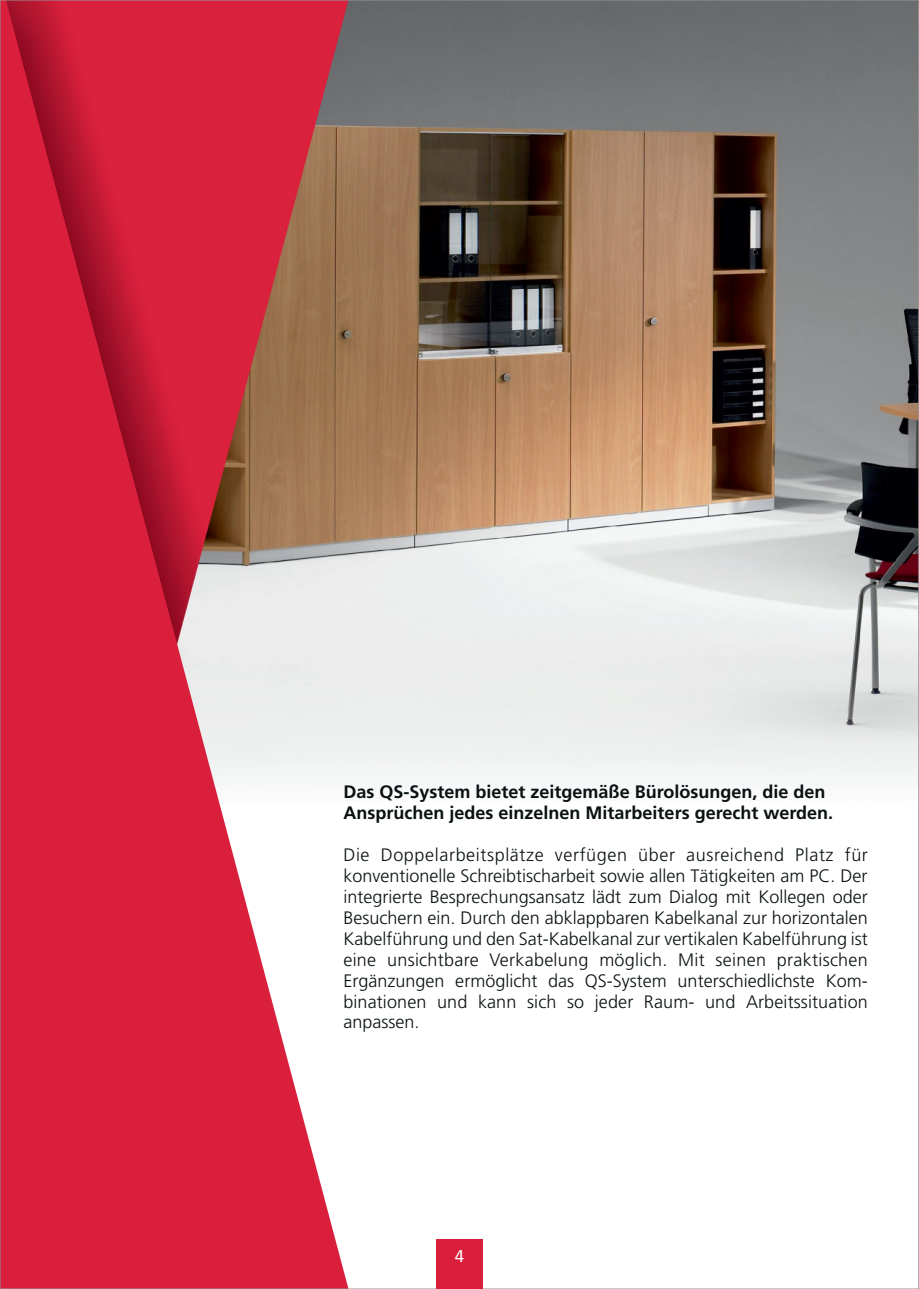
<style>
.page{position:relative;width:919px;height:1289px;background:#fff}
.page>*{position:absolute;margin:0;border:0;box-sizing:border-box;transform-origin:0 0}
.t1{font:18.75px "Calibri";color:#fff}
.t2{font:300 18px/20.9px "Frutiger";letter-spacing:.005em;color:#0a1111;text-align:justify}
.t3{font:700 18px/21.3px "Frutiger";color:#0a1111}
</style>
<div class="page">
<img style="left:351px;top:2px;width:565px;height:776px">
<svg style="left:2px;top:2px;width:349px;height:1284px;background:#d4485b"></svg>
<svg style="left:918px;top:0;width:1px;height:1288px"></svg>
<div style="left:436px;top:1239px;width:47px;height:49px;background:#da1f3d"></div>
<p class="t3" style="left:343px;top:782px;width:491px">Das QS-System bietet zeitgemäße Bürolösungen, die den<br>Ansprüchen jedes einzelnen Mitarbeiters gerecht werden.</p>
<p class="t2" style="left:343px;top:846px;width:526px">Die Doppelarbeitsplätze verfügen über ausreichend Platz für konventionelle Schreibtischarbeit sowie allen Tätigkeiten am PC. Der integrierte Besprechungsansatz lädt zum Dialog mit Kollegen oder Besuchern ein. Durch den abklappbaren Kabelkanal zur horizontalen Kabelführung und den Sat-Kabelkanal zur vertikalen Kabelführung ist eine unsichtbare Verkabelung möglich. Mit seinen praktischen Ergänzungen ermöglicht das QS-System unterschiedlichste Kom&shy;binationen und kann sich so jeder Raum- und Arbeitssituation anpassen.</p>
<p class="t1" style="left:455px;top:1247px;width:11px">4</p>
</div>
